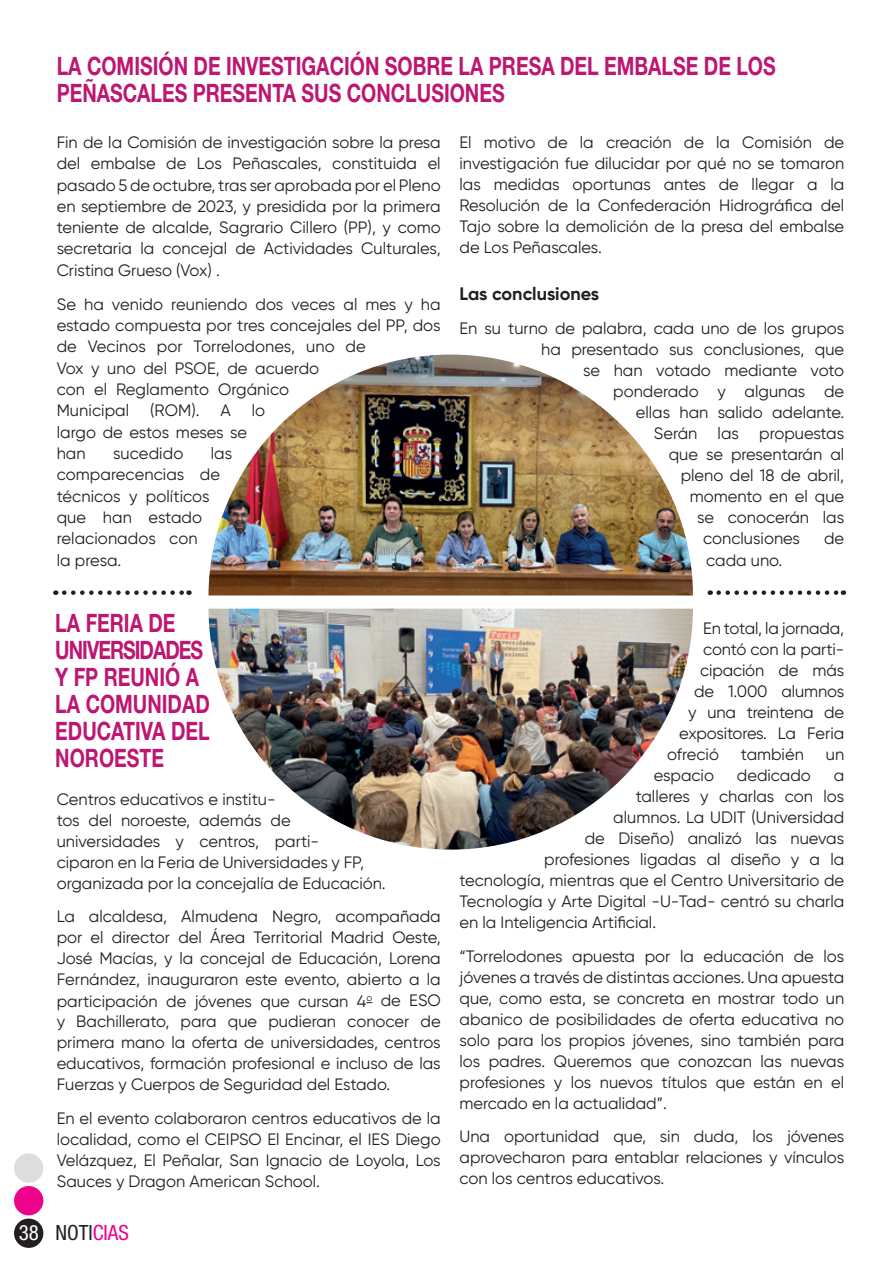
<style>
.page{position:relative;width:893px;height:1263px;background:#fff}
.page>*{position:absolute;margin:0;border:0;box-sizing:border-box;transform-origin:0 0}
.t1{font:700 25.35px/27px "Helvetica Neue LT Std";color:#bd1771;scale:.77 1}
.t2{font:condensed 21px "Helvetica Neue LT Std";color:#231f20}
.t3{font:700 18px "Gilroy";letter-spacing:-.005em;color:#231f20}
.t4{font:16.5px/21px "Gilroy";color:#231f20;text-align:justify}
.s1{color:#fff}
.s2{color:#ed028c}
</style>
<div class="page">
<div style="left:14px;top:1153px;width:29px;height:30px;background:#dcdddf;border-radius:50%"></div>
<div style="left:14px;top:1186px;width:29px;height:29px;background:#ed028c;border-radius:50%"></div>
<div style="left:14px;top:1218px;width:29px;height:30px;background:#231f20;border-radius:50%"></div>
<img style="left:208px;top:354px;width:485px;height:241px">
<img style="left:208px;top:609px;width:485px;height:240px">
<svg style="left:64px;top:590px;width:126px;height:5px"></svg>
<svg style="left:719px;top:590px;width:125px;height:5px"></svg>
<h1 class="t1" style="left:57px;top:52px;width:935px">LA COMISIÓN DE INVESTIGACIÓN SOBRE LA PRESA DEL EMBALSE DE LOS<br>PEÑASCALES PRESENTA SUS CONCLUSIONES</h1>
<p class="t4" style="left:57px;top:131px;width:386px">Fin de la Comisión de investigación sobre la presa del embalse de Los Peñascales, constituida el pasado 5 de octubre, tras ser aprobada por el Pleno en septiembre de 2023, y presidida por la primera teniente de alcalde, Sagrario Cillero (PP), y como secretaria la concejal de Actividades Culturales, Cristina Grueso (Vox) .</p>
<p class="t4" style="left:57px;top:293px;width:386px;text-align:left">Se ha venido reuniendo dos veces al mes y ha estado compuesta por tres concejales del PP, dos de Vecinos por Torrelodones, uno de<br>Vox y uno del PSOE, de acuerdo<br>con el Reglamento Orgánico<br>Municipal</p>
<p class="t4" style="left:150px;top:400px;width:51px">(ROM).</p>
<p class="t4" style="left:220px;top:400px;width:12px">A</p>
<p class="t4" style="left:252px;top:400px;width:15px">lo</p>
<p class="t4" style="left:57px;top:421px;width:192px">largo de estos meses se han</p>
<p class="t4" style="left:57px;top:442px;width:177px;text-align:left;text-indent:154px">las comparecencias de técnicos y políticos que han estado relacionados con<br>la presa.</p>
<p class="t4" style="left:113px;top:443px;width:72px">sucedido</p>
<h1 class="t1" style="left:55px;top:609px;width:202px">LA FERIA DE<br>UNIVERSIDADES<br>Y FP REUNIÓ A<br>LA COMUNIDAD<br>EDUCATIVA DEL<br>NOROESTE</h1>
<p class="t4" style="left:57px;top:788px;width:331px;text-align:left">Centros educativos e institu-<br>tos del noroeste, además de universidades y centros, parti-<br>ciparon en la Feria de Universidades y FP, organizada por la concejalía de Educación.</p>
<p class="t4" style="left:57px;top:906px;width:386px">La alcaldesa, Almudena Negro, acompañada por el director del Área Territorial Madrid Oeste, José Macías, y la concejal de Educación, Lorena Fernández, inauguraron este evento, abierto a la participación de jóvenes que cursan 4<sup>o</sup> de ESO y Bachillerato, para que pudieran conocer de primera mano la oferta de universidades, centros educativos, formación profesional e incluso de las Fuerzas y Cuerpos de Seguridad del Estado.</p>
<p class="t4" style="left:57px;top:1108px;width:386px">En el evento colaboraron centros educativos de la localidad, como el CEIPSO El Encinar, el IES Diego Velázquez, El Peñalar, San Ignacio de Loyola, Los Sauces y Dragon American School.</p>
<p class="t2" style="left:19px;top:1221px;width:112px"><span class="s1">38</span> NOTI<span class="s2">CIAS</span></p>
<p class="t4" style="left:460px;top:131px;width:386px">El motivo de la creación de la Comisión de investigación fue dilucidar por qué no se tomaron las medidas oportunas antes de llegar a la Resolución de la Confederación Hidrográfica del Tajo sobre la demolición de la presa del embalse de Los Peñascales.</p>
<p class="t3" style="left:460px;top:282px;width:141px">Las conclusiones</p>
<p class="t4" style="left:460px;top:317px;width:386px">En su turno de palabra, cada uno de los grupos</p>
<p class="t4" style="left:541px;top:338px;width:304px">ha presentado sus conclusiones, que</p>
<p class="t4" style="left:583px;top:359px;width:262px">se han votado mediante voto</p>
<p class="t4" style="left:613px;top:381px;width:233px">ponderado y algunas de</p>
<p class="t4" style="left:636px;top:402px;width:210px">ellas han salido adelante.</p>
<p class="t4" style="left:654px;top:423px;width:192px">Serán las propuestas</p>
<p class="t4" style="left:669px;top:444px;width:177px">que se presentarán al</p>
<p class="t4" style="left:681px;top:465px;width:165px">pleno del 18 de abril,</p>
<p class="t4" style="left:690px;top:486px;width:156px">momento en el que</p>
<p class="t4" style="left:697px;top:507px;width:148px">se conocerán las</p>
<p class="t4" style="left:703px;top:528px;width:98px">conclusiones</p>
<p class="t4" style="left:824px;top:528px;width:22px">de</p>
<p class="t4" style="left:706px;top:549px;width:78px">cada uno.</p>
<p class="t4" style="left:703px;top:617px;width:142px">En total, la jornada,</p>
<p class="t4" style="left:703px;top:638px;width:142px">contó con la parti-</p>
<p class="t4" style="left:700px;top:659px;width:146px">cipación de más</p>
<p class="t4" style="left:694px;top:680px;width:152px">de 1.000 alumnos</p>
<p class="t4" style="left:688px;top:701px;width:158px">y una treintena de</p>
<p class="t4" style="left:679px;top:722px;width:166px">expositores. La Feria</p>
<p class="t4" style="left:667px;top:743px;width:53px">ofreció</p>
<p class="t4" style="left:741px;top:743px;width:64px">también</p>
<p class="t4" style="left:826px;top:743px;width:20px">un</p>
<p class="t4" style="left:654px;top:764px;width:62px">espacio</p>
<p class="t4" style="left:737px;top:764px;width:76px">dedicado</p>
<p class="t4" style="left:834px;top:764px;width:12px">a</p>
<p class="t4" style="left:636px;top:785px;width:210px">talleres y charlas con los</p>
<p class="t4" style="left:613px;top:806px;width:233px">alumnos. La UDIT (Universidad</p>
<p class="t4" style="left:585px;top:827px;width:261px">de Diseño) analizó las nuevas</p>
<p class="t4" style="left:544px;top:848px;width:301px">profesiones ligadas al diseño y a la</p>
<p class="t4" style="left:460px;top:869px;width:386px">tecnología, mientras que el Centro Universitario de</p>
<p class="t4" style="left:460px;top:890px;width:386px">Tecnología y Arte Digital -U-Tad- centró su charla</p>
<p class="t4" style="left:460px;top:911px;width:198px">en la Inteligencia Artificial.</p>
<p class="t4" style="left:460px;top:945px;width:386px">“Torrelodones apuesta por la educación de los jóvenes a través de distintas acciones. Una apuesta que, como esta, se concreta en mostrar todo un abanico de posibilidades de oferta educativa no solo para los propios jóvenes, sino también para los padres. Queremos que conozcan las nuevas profesiones y los nuevos títulos que están en el mercado en la actualidad”.</p>
<p class="t4" style="left:460px;top:1126px;width:386px">Una oportunidad que, sin duda, los jóvenes aprovecharon para entablar relaciones y vínculos con los centros educativos.</p>
</div>
